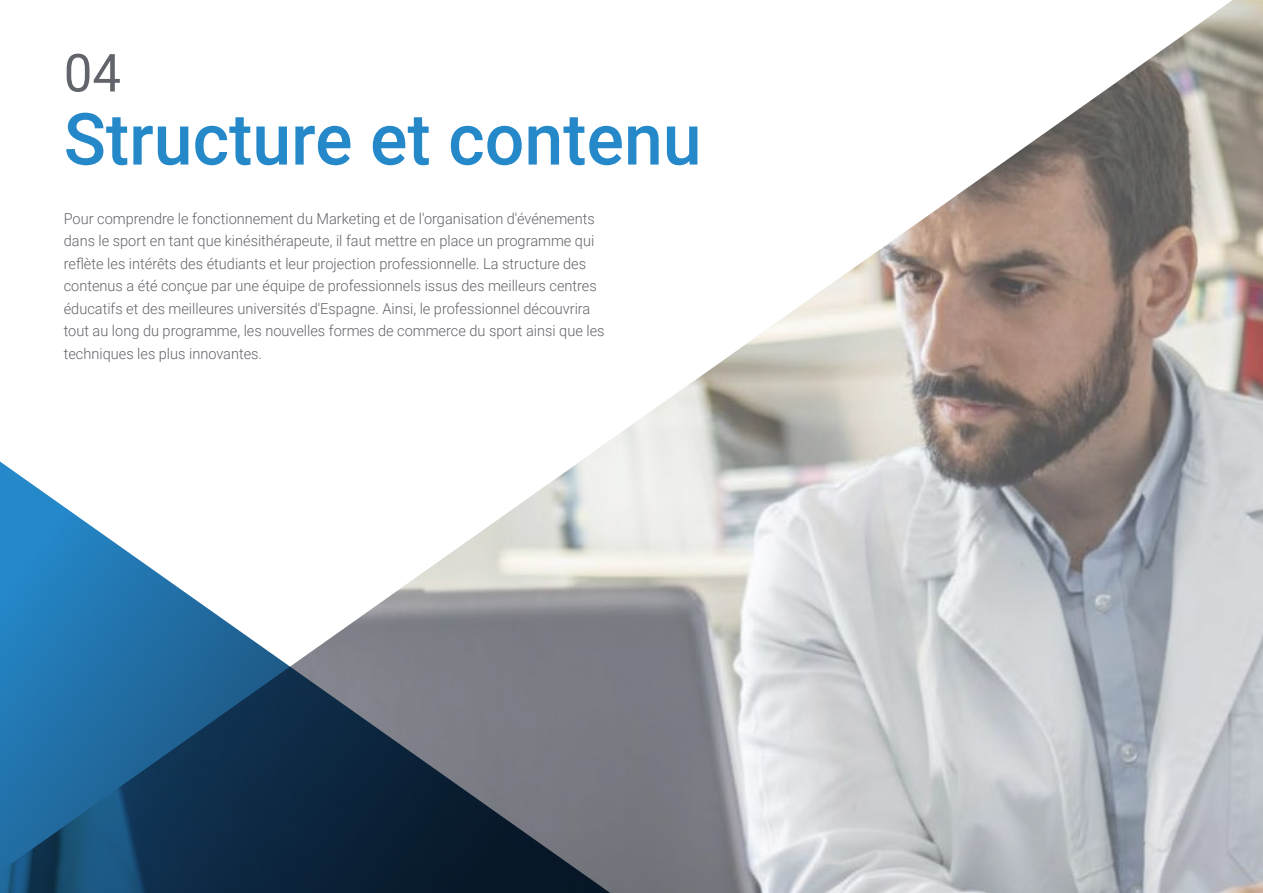
<style>
.page{position:relative;width:1263px;height:893px;background:#fff}
.page>*{position:absolute;margin:0;border:0;box-sizing:border-box;transform-origin:0 0}
.t1{font:500 72px "Roboto";color:#2488c9}
.t2{font:52.5px "Roboto";color:#61646a}
.t3{font:300 15px/22.5px "Roboto";color:#61646a}
</style>
<div class="page">
<img style="left:602px;top:0;width:661px;height:893px">
<svg style="left:0;top:446px;width:640px;height:447px"></svg>
<h2 class="t2" style="left:64px;top:36px;width:59px">04</h2>
<h1 class="t1" style="left:64px;top:89px;width:639px">Structure et contenu</h1>
<p class="t3" style="left:64px;top:207px;width:542px">Pour comprendre le fonctionnement du Marketing et de l'organisation d'événements dans le sport en tant que kinésithérapeute, il faut mettre en place un programme qui reflète les intérêts des étudiants et leur projection professionnelle. La structure des contenus a été conçue par une équipe de professionnels issus des meilleurs centres éducatifs et des meilleures universités d'Espagne. Ainsi, le professionnel découvrira tout au long du programme, les nouvelles formes de commerce du sport ainsi que les techniques les plus innovantes.</p>
</div>
